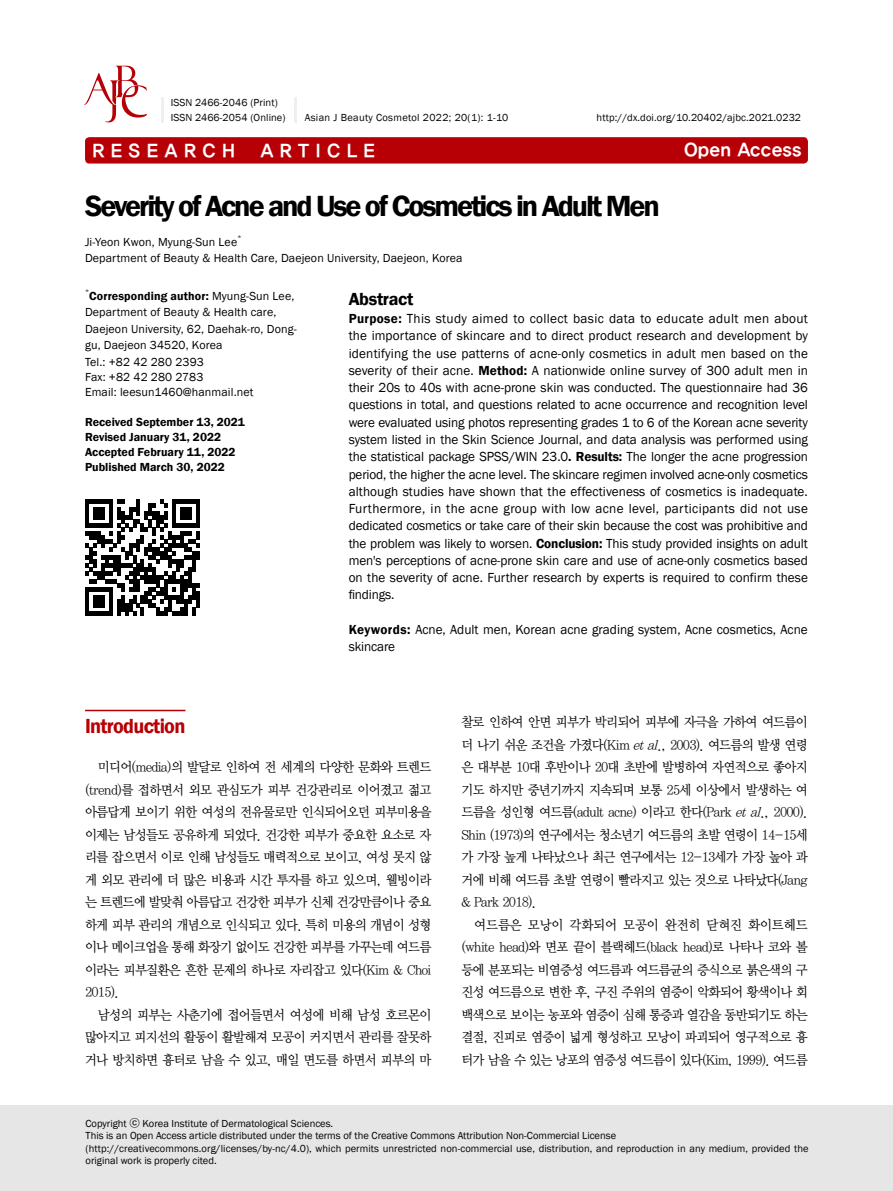
<style>
.page{position:relative;width:893px;height:1191px;background:#fff}
.page>*{position:absolute;margin:0;border:0;box-sizing:border-box;transform-origin:0 0}
.t1{font:600 30px "Franklin Gothic";letter-spacing:-.07em;color:#000}
.t2{font:600 21px "Franklin Gothic";letter-spacing:-.035em;color:#b60005;scale:.96 1}
.t3{font:18px "YDIYGO350";color:#fff}
.t4{font:600 18px "Franklin Gothic";letter-spacing:-.02em;color:#000}
.t5{font:13.5px/17.2px "Franklin Gothic";color:#000;text-align:justify}
.t6{font:13.5px/22.5px "YDIY Mj O330";letter-spacing:-.06em;color:#000;text-align:justify;scale:.95 1}
.t7{font:12px/16.5px "Franklin Gothic";letter-spacing:.01em;color:#000}
.t8{font:600 12px/15px "Franklin Gothic";color:#000}
.t9{font:10.5px/12.6px "Franklin Gothic";letter-spacing:.005em;color:#000}
.t10{font:10.5px "Franklin Gothic";letter-spacing:.03em;color:#000}
.t11{font:7.05px "Franklin Gothic";color:#000}
.s1{font-weight:600}
.s2{font-style:italic}
.s3{font-family:"YDIYGO330"}
</style>
<div class="page">
<div style="left:85px;top:137px;width:723px;height:26px;background:#b60005;border-radius:4px"></div>
<hr style="left:85px;top:709px;width:100px;height:2px;background:#b60005">
<div style="left:0;top:1106px;width:893px;height:85px;background:#e6e6e6"></div>
<svg style="left:84px;top:66px;width:63px;height:56px"></svg>
<hr style="left:294px;top:97px;width:3px;height:25px;background:#efefef">
<hr style="left:161px;top:97px;width:3px;height:25px;background:#efefef">
<svg style="left:85px;top:499px;width:115px;height:116px"></svg>
<p class="t9" style="left:171px;top:95px;width:116px;line-height:15px">ISSN 2466-2046 (Print)<br>ISSN 2466-2054 (Online)</p>
<p class="t10" style="left:305px;top:111px;width:205px">Asian J Beauty Cosmetol 2022; 20(1): 1-10</p>
<p class="t9" style="left:597px;top:111px;width:206px">http://dx.doi.org/10.20402/ajbc.2021.0232</p>
<h3 class="t3" style="left:92px;top:141px;width:144px">R E S E A R C H</h3>
<h3 class="t3" style="left:260px;top:141px;width:116px">A R T I C L E</h3>
<h3 class="t3" style="left:684px;top:140px;width:119px">Open Access</h3>
<h1 class="t1" style="left:85px;top:188px;width:576px">Severity of Acne and Use of Cosmetics in Adult Men</h1>
<p class="t7" style="left:85px;top:234px;width:154px">Ji-Yeon Kwon, Myung-Sun Lee</p>
<p class="t11" style="left:237px;top:233px;width:6px">*</p>
<p class="t7" style="left:85px;top:250px;width:379px">Department of Beauty &amp; Health Care, Daejeon University, Daejeon, Korea</p>
<p class="t11" style="left:85px;top:287px;width:6px">*</p>
<p class="t7" style="left:85px;top:288px;width:213px;text-indent:4px"><span class="s1">Corresponding author:</span> Myung-Sun Lee,<br>Department of Beauty &amp; Health care,<br>Daejeon University, 62, Daehak-ro, Dong&shy;gu, Daejeon 34520, Korea<br>Tel.: +82 42 280 2393</p>
<p class="t7" style="left:85px;top:369px;width:170px;line-height:15px">Fax: +82 42 280 2783<br>Email: leesun1460@hanmail.net</p>
<p class="t8" style="left:85px;top:414px;width:161px">Received September 13, 2021<br>Revised January 31, 2022<br>Accepted February 11, 2022<br>Published March 30, 2022</p>
<h3 class="t4" style="left:349px;top:288px;width:66px">Abstract</h3>
<p class="t5" style="left:349px;top:310px;width:461px"><span class="s1">Purpose:</span> This study aimed to collect basic data to educate adult men about the importance of skincare and to direct product research and development by identifying the use patterns of acne-only cosmetics in adult men based on the severity of their acne. <span class="s1">Method:</span> A nationwide online survey of 300 adult men in their 20s to 40s with acne-prone skin was conducted. The questionnaire had 36 questions in total, and questions related to acne occurrence and recognition level were evaluated using photos representing grades 1 to 6 of the Korean acne severity system listed in the Skin Science Journal, and data analysis was performed using the statistical package SPSS/WIN 23.0<span class="s1">. Results:</span> The longer the acne progression period, the higher the acne level. The skincare regimen involved acne-only cosmetics although studies have shown that the effectiveness of cosmetics is inadequate.<br>Furthermore, in the acne group with low acne level, participants did not use dedicated cosmetics or take care of their skin because the cost was prohibitive and the problem was likely to worsen. <span class="s1">Conclusion:</span> This study provided insights on adult men's perceptions of acne-prone skin care and use of acne-only cosmetics based on the severity of acne. Further research by experts is required to confirm these findings.</p>
<p class="t5" style="left:349px;top:621px;width:461px"><span class="s1">Keywords:</span> Acne, Adult men, Korean acne grading system, Acne cosmetics, Acne skincare</p>
<h2 class="t2" style="left:85px;top:713px;width:106px">Introduction</h2>
<p class="t6" style="left:85px;top:756px;width:366px;text-indent:13px">미디어(media)의 발달로 인하여 전 세계의 다양한 문화와 트렌드 (trend)를 접하면서 외모 관심도가 피부 건강관리로 이어졌고 젊고 아름답게 보이기 위한 여성의 전유물로만 인식되어오던 피부미용을 이제는 남성들도 공유하게 되었다. 건강한 피부가 중요한 요소로 자 리를 잡으면서 이로 인해 남성들도 매력적으로 보이고, 여성 못지 않 게 외모 관리에 더 많은 비용과 시간 투자를 하고 있으며, 웰빙이라 는 트렌드에 발맞춰 아름답고 건강한 피부가 신체 건강만큼이나 중요 하게 피부 관리의 개념으로 인식되고 있다. 특히 미용의 개념이 성형 이나 메이크업을 통해 화장기 없이도 건강한 피부를 가꾸는데 여드름 이라는 피부질환은 흔한 문제의 하나로 자리잡고 있다(Kim &amp; Choi 2015).</p>
<p class="t6" style="left:85px;top:1004px;width:366px;text-indent:13px">남성의 피부는 사춘기에 접어들면서 여성에 비해 남성 호르몬이 많아지고 피지선의 활동이 활발해져 모공이 커지면서 관리를 잘못하 거나 방치하면 흉터로 남을 수 있고, 매일 면도를 하면서 피부의 마</p>
<p class="t6" style="left:461px;top:711px;width:366px">찰로 인하여 안면 피부가 박리되어 피부에 자극을 가하여 여드름이 더 나기 쉬운 조건을 가졌다(Kim <span class="s2">etal</span>., 2003). 여드름의 발생 연령 은 대부분 10대 후반이나 20대 초반에 발병하여 자연적으로 좋아지 기도 하지만 중년기까지 지속되며 보통 25세 이상에서 발생하는 여 드름을 성인형 여드름(adult acne) 이라고 한다(Park <span class="s2">etal</span>., 2000).<br>Shin (1973)의 연구에서는 청소년기 여드름의 초발 연령이 14-15세 가 가장 높게 나타났으나 최근 연구에서는 12-13세가 가장 높아 과 거에 비해 여드름 초발 연령이 빨라지고 있는 것으로 나타났다(Jang &amp; Park 2018).</p>
<p class="t6" style="left:461px;top:914px;width:366px;text-indent:13px">여드름은 모낭이 각화되어 모공이 완전히 닫혀진 화이트헤드 (white head)와 면포 끝이 블랙헤드(black head)로 나타나 코와 볼 등에 분포되는 비염증성 여드름과 여드름균의 증식으로 붉은색의 구 진성 여드름으로 변한 후, 구진 주위의 염증이 악화되어 황색이나 회 백색으로 보이는 농포와 염증이 심해 통증과 열감을 동반되기도 하는 결절, 진피로 염증이 넓게 형성하고 모낭이 파괴되어 영구적으로 흉 터가 남을 수 있는 낭포의 염증성 여드름이 있다(Kim, 1999). 여드름</p>
<p class="t9" style="left:86px;top:1117px;width:724px">Copyright <span class="s3">ⓒ</span> Korea Institute of Dermatological Sciences.<br>This is an Open Access article distributed under the terms of the Creative Commons Attribution Non-Commercial License (http://creativecommons.org/licenses/by-nc/4.0), which permits unrestricted non-commercial use, distribution, and reproduction in any medium, provided the original work is properly cited.</p>
</div>
